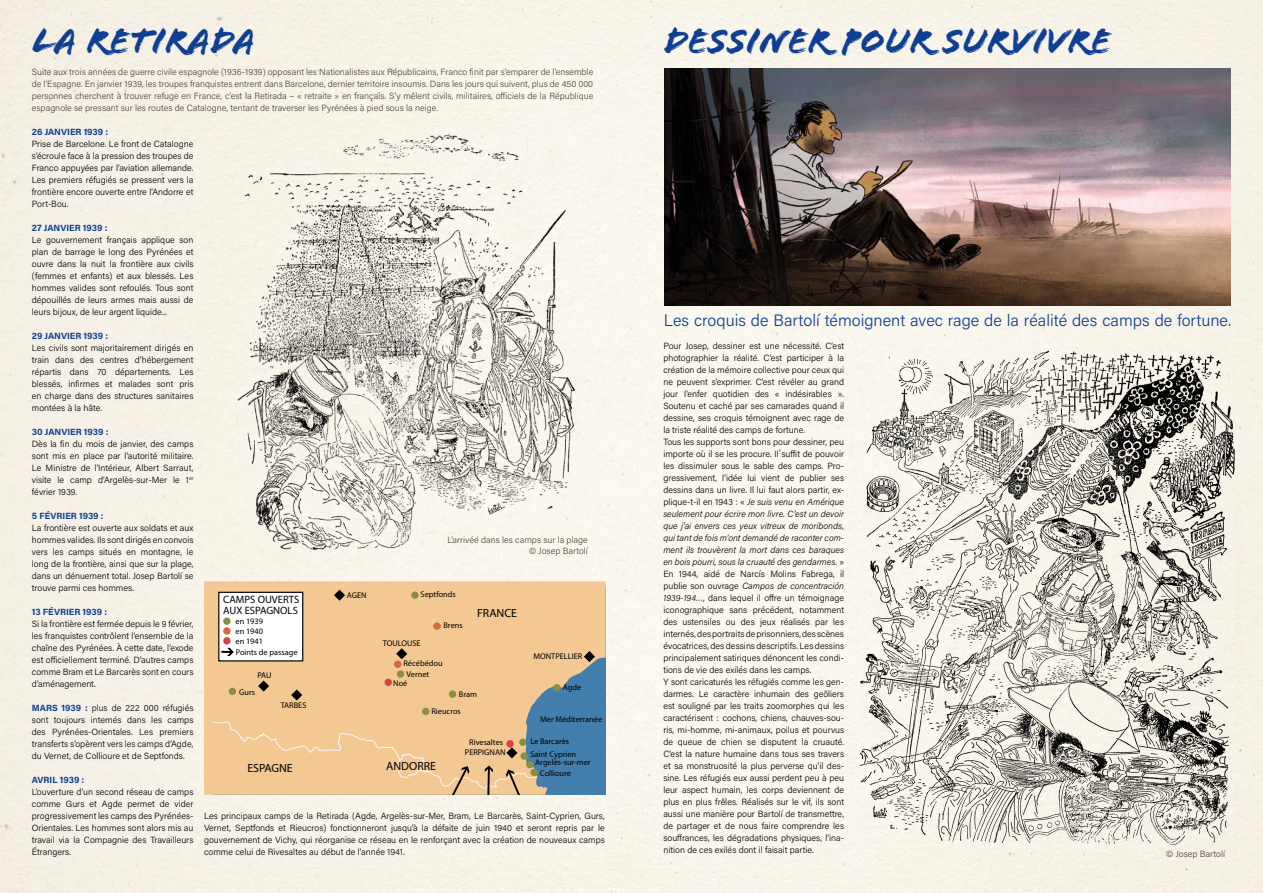
<style>
.page{position:relative;width:1263px;height:893px;background:#f8f4e9}
.page>*{position:absolute;margin:0;border:0;box-sizing:border-box;transform-origin:0 0}
.t1{font:37.5px "Flood Std";color:#0f3f93}
.t2{font:300 16.5px "Acumin Pro";color:#0f3f93}
.t3{font:11.85px "Myriad Pro";color:#000}
.t4{font:10.65px/10.6px "Myriad Pro";color:#000}
.t5{font:300 9px/12px "Acumin Pro";color:#000;text-align:justify}
.t6{font:300 9px/12px "Acumin Pro";color:#4f4638;text-align:justify}
.t7{font:700 9px "Acumin Pro";color:#0f3f93}
.t8{font:8.32px/10px "Myriad Pro";color:#000}
.s1{font-weight:700;color:#0f3f93}
.s2{font-style:italic}
</style>
<div class="page">
<img style="left:237px;top:128px;width:347px;height:425px">
<img style="left:664px;top:68px;width:566px;height:237px">
<svg style="left:204px;top:581px;width:402px;height:207px;background:#dbbd95"></svg>
<div style="left:229px;top:688px;width:7px;height:7px;background:#898f44;border-radius:50%"></div>
<div style="left:411px;top:591px;width:8px;height:8px;background:#898f44;border-radius:50%"></div>
<div style="left:397px;top:670px;width:7px;height:8px;background:#898f44;border-radius:50%"></div>
<div style="left:449px;top:690px;width:7px;height:8px;background:#898f44;border-radius:50%"></div>
<div style="left:422px;top:708px;width:7px;height:7px;background:#898f44;border-radius:50%"></div>
<div style="left:553px;top:684px;width:7px;height:7px;background:#898f44;border-radius:50%"></div>
<div style="left:433px;top:622px;width:8px;height:8px;background:#d7673c;border-radius:50%"></div>
<div style="left:394px;top:660px;width:7px;height:8px;background:#d7673c;border-radius:50%"></div>
<div style="left:385px;top:679px;width:7px;height:7px;background:#d64545;border-radius:50%"></div>
<svg style="left:584px;top:651px;width:11px;height:11px"></svg>
<svg style="left:396px;top:648px;width:11px;height:11px"></svg>
<svg style="left:291px;top:689px;width:11px;height:12px"></svg>
<svg style="left:258px;top:680px;width:11px;height:12px"></svg>
<svg style="left:334px;top:590px;width:11px;height:11px"></svg>
<div style="left:218px;top:592px;width:85px;height:69px;background:#fff;border:1px solid #000"></div>
<div style="left:223px;top:617px;width:8px;height:8px;background:#898f44;border-radius:50%"></div>
<div style="left:223px;top:627px;width:8px;height:8px;background:#d7673c;border-radius:50%"></div>
<div style="left:223px;top:637px;width:8px;height:7px;background:#d64545;border-radius:50%"></div>
<svg style="left:221px;top:648px;width:13px;height:8px"></svg>
<svg style="left:204px;top:718px;width:344px;height:77px;background:#e8c293"></svg>
<img style="left:859px;top:339px;width:380px;height:511px">
<h1 class="t1" style="left:32px;top:20px;width:224px">LA RETIRADA</h1>
<h1 class="t1" style="left:663px;top:20px;width:449px">DESSINER POUR SURVIVRE</h1>
<p class="t6" style="left:32px;top:65px;width:563px">Suite aux trois années de guerre civile espagnole (1936-1939) opposant les Nationalistes aux Républicains, Franco finit par s’emparer de l’ensemble de l’Espagne. En janvier 1939, les troupes franquistes entrent dans Barcelone, dernier territoire insoumis. Dans les jours qui suivent, plus de 450 000 personnes cherchent à trouver refuge en France, c’est la Retirada – « retraite » en français. S’y mêlent civils, militaires, officiels de la République espagnole se pressant sur les routes de Catalogne, tentant de traverser les Pyrénées à pied sous la neige.</p>
<p class="t7" style="left:32px;top:125px;width:78px">26 JANVIER 1939 :</p>
<p class="t5" style="left:32px;top:137px;width:163px">Prise de Barcelone. Le front de Catalogne s’écroule face à la pression des troupes de Franco appuyées par l’aviation allemande.<br>Les premiers réfugiés se pressent vers la frontière encore ouverte entre l’Andorre et Port-Bou.</p>
<p class="t7" style="left:32px;top:221px;width:77px">27 JANVIER 1939 :</p>
<p class="t5" style="left:32px;top:233px;width:163px">Le gouvernement français applique son plan de barrage le long des Pyrénées et ouvre dans la nuit la frontière aux civils (femmes et enfants) et aux blessés. Les hommes valides sont refoulés. Tous sont dépouillés de leurs armes mais aussi de leurs bijoux, de leur argent liquide...</p>
<p class="t7" style="left:32px;top:329px;width:78px">29 JANVIER 1939 :</p>
<p class="t5" style="left:32px;top:341px;width:163px">Les civils sont majoritairement dirigés en train dans des centres d’hébergement répartis dans 70 départements. Les blessés, infirmes et malades sont pris en charge dans des structures sanitaires montées à la hâte.</p>
<p class="t7" style="left:32px;top:425px;width:78px">30 JANVIER 1939 :</p>
<p class="t5" style="left:32px;top:437px;width:163px">Dès la fin du mois de janvier, des camps sont mis en place par l’autorité militaire.<br>Le Ministre de l’Intérieur, Albert Sarraut, visite le camp d’Argelès-sur-Mer le 1<sup>er </sup>février 1939.</p>
<p class="t7" style="left:32px;top:509px;width:73px">5 FÉVRIER 1939 :</p>
<p class="t5" style="left:32px;top:521px;width:163px">La frontière est ouverte aux soldats et aux hommes valides. Ils sont dirigés en convois vers les camps situés en montagne, le long de la frontière, ainsi que sur la plage, dans un dénuement total. Josep Bartolí se trouve parmi ces hommes.</p>
<p class="t7" style="left:32px;top:605px;width:77px">13 FÉVRIER 1939 :</p>
<p class="t5" style="left:32px;top:617px;width:163px">Si la frontière est fermée depuis le 9 février, les franquistes contrôlent l’ensemble de la chaîne des Pyrénées. À cette date, l’exode est officiellement terminé. D’autres camps comme Bram et Le Barcarès sont en cours d’aménagement.</p>
<p class="t5" style="left:32px;top:701px;width:163px"><span class="s1">MARS 1939 :</span> plus de 222 000 réfugiés sont toujours internés dans les camps des Pyrénées-Orientales. Les premiers transferts s’opèrent vers les camps d’Agde, du Vernet, de Collioure et de Septfonds.</p>
<p class="t7" style="left:32px;top:773px;width:54px">AVRIL 1939 :</p>
<p class="t5" style="left:32px;top:785px;width:163px">L’ouverture d’un second réseau de camps comme Gurs et Agde permet de vider progressivement les camps des Pyrénées-Orientales. Les hommes sont alors mis au travail via la Compagnie des Travailleurs Étrangers.</p>
<p class="t6" style="left:448px;top:534px;width:142px;line-height:10.8px;text-align:right">L’arrivée dans les camps sur la plage © Josep Bartolí</p>
<p class="t4" style="left:223px;top:594px;width:78px">CAMPS OUVERTS<br>AUX ESPAGNOLS</p>
<p class="t8" style="left:235px;top:616px;width:29px;text-align:justify">en 1939 en 1940 en 1941</p>
<p class="t8" style="left:236px;top:647px;width:63px">Points de passage</p>
<p class="t8" style="left:257px;top:670px;width:15px">PAU</p>
<p class="t8" style="left:239px;top:687px;width:17px">Gurs</p>
<p class="t8" style="left:347px;top:590px;width:21px">AGEN</p>
<p class="t8" style="left:421px;top:589px;width:37px">Septfonds</p>
<p class="t8" style="left:443px;top:620px;width:21px">Brens</p>
<p class="t8" style="left:383px;top:638px;width:39px">TOULOUSE</p>
<p class="t8" style="left:407px;top:658px;width:38px;line-height:10.5px;text-indent:-3px">Récébédou<br>Vernet</p>
<p class="t8" style="left:393px;top:678px;width:16px">Noé</p>
<p class="t8" style="left:459px;top:689px;width:20px">Bram</p>
<h3 class="t3" style="left:477px;top:606px;width:41px">FRANCE</h3>
<p class="t8" style="left:533px;top:651px;width:50px">MONTPELLIER</p>
<p class="t8" style="left:563px;top:682px;width:20px">Agde</p>
<p class="t8" style="left:281px;top:700px;width:27px">TARBES</p>
<p class="t8" style="left:431px;top:706px;width:31px">Rieucros</p>
<p class="t8" style="left:540px;top:714px;width:64px">Mer Méditerranée</p>
<p class="t8" style="left:469px;top:737px;width:36px">Rivesaltes</p>
<p class="t8" style="left:530px;top:736px;width:40px">Le Barcarès</p>
<h3 class="t3" style="left:247px;top:761px;width:47px">ESPAGNE</h3>
<h3 class="t3" style="left:386px;top:758px;width:51px">ANDORRE</h3>
<p class="t8" style="left:465px;top:747px;width:42px">PERPIGNAN</p>
<p class="t8" style="left:535px;top:749px;width:57px;line-height:8.6px;text-indent:-5px">Saint Cyprien<br>Argelès-sur-mer</p>
<p class="t8" style="left:540px;top:768px;width:33px">Collioure</p>
<p class="t5" style="left:204px;top:809px;width:402px">Les principaux camps de la Retirada (Agde, Argelès-sur-Mer, Bram, Le Barcarès, Saint-Cyprien, Gurs, Vernet, Septfonds et Rieucros) fonctionneront jusqu’à la défaite de juin 1940 et seront repris par le gouvernement de Vichy, qui réorganise ce réseau en le renforçant avec la création de nouveaux camps comme celui de Rivesaltes au début de l’année 1941.</p>
<h2 class="t2" style="left:664px;top:309px;width:569px">Les croquis de Bartolí témoignent avec rage de la réalité des camps de fortune.</h2>
<p class="t5" style="left:663px;top:339px;width:182px;text-align:left">Pour Josep, dessiner est une nécessité. C’est photographier la réalité. C’est participer à la création de la mémoire collective pour ceux qui ne peuvent s’exprimer. C’est révéler au grand jour l’enfer quotidien des « indésirables ».<br>Soutenu et caché par ses camarades quand il dessine, ses croquis témoignent avec rage de la triste réalité des camps de fortune.<br>Tous les supports sont bons pour dessiner, peu importe où il se les procure. Il suffit de pouvoir les dissimuler sous le sable des camps. Pro&shy;gressivement, l’idée lui vient de publier ses dessins dans un livre. Il lui faut alors partir, ex&shy;plique-t-il en 1943 : « <span class="s2">Je suis venu en Amérique seulement pour écrire mon livre. C’est un devoir que j’ai envers ces yeux vitreux de moribonds, qui tant de fois m’ont demandé de raconter com&shy;ment ils trouvèrent la mort dans ces baraques en bois pourri, sous la cruauté des gendarmes.</span> » En 1944, aidé de Narcís Molins Fabrega, il publie son ouvrage <span class="s2">Campos de concentración 1939-194…</span>, dans lequel il offre un témoignage iconographique sans précédent, notamment des ustensiles ou des jeux réalisés par les internés, des portraits de prisonniers, des scènes évocatrices, des dessins descriptifs. Les dessins principalement satiriques dénoncent les condi&shy;tions de vie des exilés dans les camps.<br>Y sont caricaturés les réfugiés comme les gen&shy;darmes. Le caractère inhumain des geôliers est souligné par les traits zoomorphes qui les caractérisent : cochons, chiens, chauves-sou&shy;ris, mi-homme, mi-animaux, poilus et pourvus de queue de chien se disputent la cruauté.<br>C’est la nature humaine dans tous ses travers et sa monstruosité la plus perverse qu’il des&shy;sine. Les réfugiés eux aussi perdent peu à peu leur aspect humain, les corps deviennent de plus en plus frêles. Réalisés sur le vif, ils sont aussi une manière pour Bartolí de transmettre, de partager et de nous faire comprendre les souffrances, les dégradations physiques, l’ina&shy;nition de ces exilés dont il faisait partie.</p>
<p class="t6" style="left:1166px;top:848px;width:60px">© Josep Bartolí</p>
</div>
